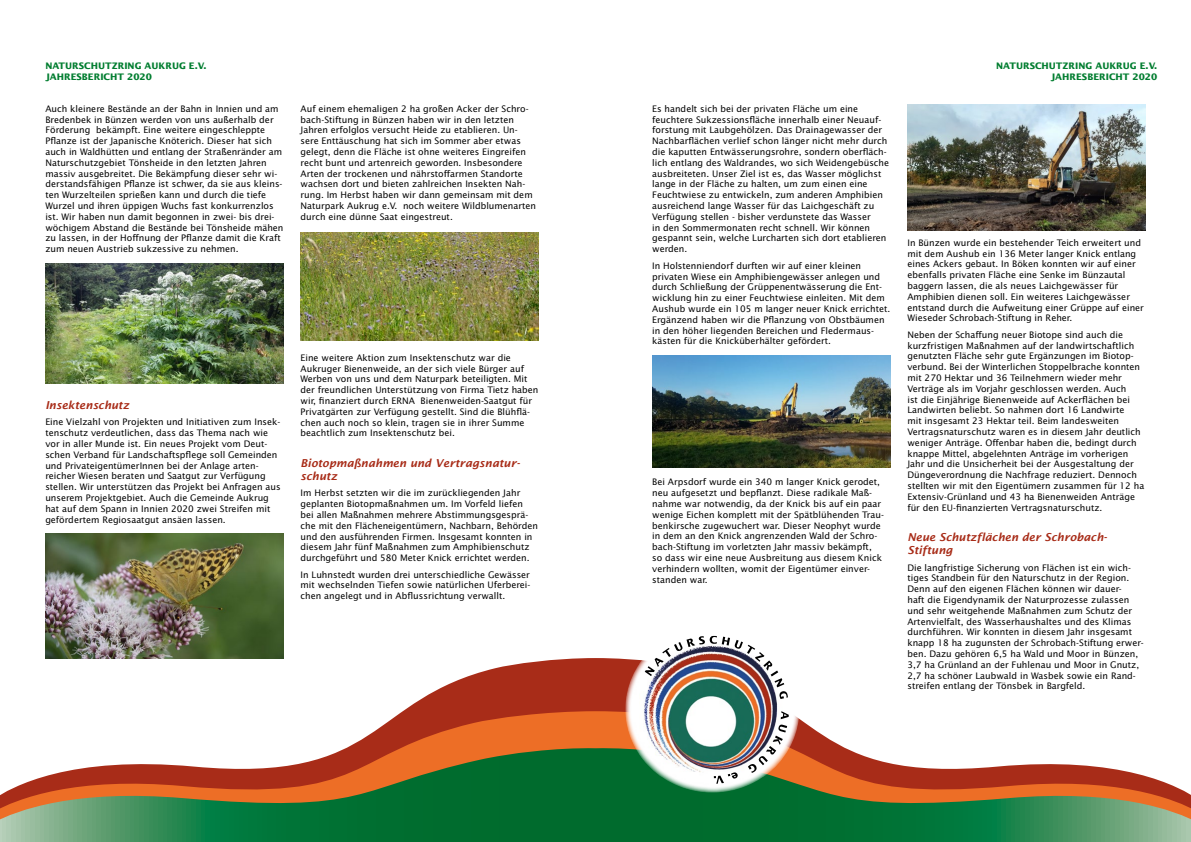
<style>
.page{position:relative;width:1191px;height:842px;background:#fff}
.page>*{position:absolute;margin:0;border:0;box-sizing:border-box;transform-origin:0 0}
.t1{font:italic 600 11px/13.2px "Lucida Sans";color:#a82c18}
.t2{font:9px/10.8px "Lucida Sans Std";color:#000}
.t3{font:700 9px/10.8px "Lucida Sans Std";color:#007d2f}
</style>
<div class="page">
<svg style="left:45px;top:658px;width:594px;height:53px"></svg>
<svg style="left:348px;top:711px;width:495px;height:36px;fill:#ed6e26"></svg>
<svg style="left:0;top:747px;width:1191px;height:95px;background:#687f51"></svg>
<svg style="left:625px;top:626px;width:174px;height:167px"></svg>
<img style="left:639px;top:658px;width:143px;height:119px">
<img style="left:644px;top:636px;width:144px;height:63px">
<svg style="left:748px;top:711px;width:41px;height:62px"></svg>
<svg style="left:714px;top:772px;width:24px;height:12px"></svg>
<img style="left:45px;top:534px;width:238px;height:124px">
<img style="left:45px;top:264px;width:238px;height:119px">
<img style="left:300px;top:232px;width:239px;height:109px">
<img style="left:652px;top:356px;width:238px;height:112px">
<img style="left:907px;top:105px;width:238px;height:125px">
<p class="t3" style="left:45px;top:61px;width:163px">NATURSCHUTZRING AUKRUG E.V.<br>JAHRESBERICHT 2020</p>
<p class="t3" style="left:996px;top:61px;width:163px;text-align:right">NATURSCHUTZRING AUKRUG E.V.<br>JAHRESBERICHT 2020</p>
<p class="t2" style="left:45px;top:103px;width:240px">Auch kleinere Bestände an der Bahn in Innien und am Bredenbek in Bünzen werden von uns außerhalb der Förderung bekämpft. Eine weitere eingeschleppte Pflanze ist der Japanische Knöterich. Dieser hat sich auch in Waldhütten und entlang der Straßenränder am Naturschutzgebiet Tönsheide in den letzten Jahren massiv ausgebreitet. Die Bekämpfung dieser sehr wi&shy;derstandsfähigen Pflanze ist schwer, da sie aus kleins&shy;ten Wurzelteilen sprießen kann und durch die tiefe Wurzel und ihren üppigen Wuchs fast konkurrenzlos ist. Wir haben nun damit begonnen in zwei- bis drei&shy;wöchigem Abstand die Bestände bei Tönsheide mähen zu lassen, in der Hoffnung der Pflanze damit die Kraft zum neuen Austrieb sukzessive zu nehmen.</p>
<p class="t2" style="left:300px;top:103px;width:237px">Auf einem ehemaligen 2 ha großen Acker der Schro&shy;bach-Stiftung in Bünzen haben wir in den letzten Jahren erfolglos versucht Heide zu etablieren. Un&shy;sere Enttäuschung hat sich im Sommer aber etwas gelegt, denn die Fläche ist ohne weiteres Eingreifen recht bunt und artenreich geworden. Insbesondere Arten der trockenen und nährstoffarmen Standorte wachsen dort und bieten zahlreichen Insekten Nah&shy;rung. Im Herbst haben wir dann gemeinsam mit dem Naturpark Aukrug e.V. noch weitere Wildblumenarten durch eine dünne Saat eingestreut.</p>
<p class="t2" style="left:652px;top:103px;width:238px">Es handelt sich bei der privaten Fläche um eine feuchtere Sukzessionsfläche innerhalb einer Neuauf&shy;forstung mit Laubgehölzen. Das Drainagewasser der Nachbarflächen verlief schon länger nicht mehr durch die kaputten Entwässerungsrohre, sondern oberfläch&shy;lich entlang des Waldrandes, wo sich Weidengebüsche ausbreiteten. Unser Ziel ist es, das Wasser möglichst lange in der Fläche zu halten, um zum einen eine Feuchtwiese zu entwickeln, zum anderen Amphibien ausreichend lange Wasser für das Laichgeschäft zu Verfügung stellen - bisher verdunstete das Wasser<br>in den Sommermonaten recht schnell. Wir können gespannt sein, welche Lurcharten sich dort etablieren werden.</p>
<p class="t2" style="left:652px;top:260px;width:240px">In Holstenniendorf durften wir auf einer kleinen privaten Wiese ein Amphibiengewässer anlegen und durch Schließung der Grüppenentwässerung die Ent&shy;wicklung hin zu einer Feuchtwiese einleiten. Mit dem Aushub wurde ein 105 m langer neuer Knick errichtet.<br>Ergänzend haben wir die Pflanzung von Obstbäumen in den höher liegenden Bereichen und Fledermaus&shy;kästen für die Knicküberhälter gefördert.</p>
<p class="t2" style="left:907px;top:237px;width:238px">In Bünzen wurde ein bestehender Teich erweitert und mit dem Aushub ein 136 Meter langer Knick entlang eines Ackers gebaut. In Böken konnten wir auf einer ebenfalls privaten Fläche eine Senke im Bünzautal baggern lassen, die als neues Laichgewässer für Amphibien dienen soll. Ein weiteres Laichgewässer entstand durch die Aufweitung einer Grüppe auf einer Wieseder Schrobach-Stiftung in Reher.</p>
<p class="t2" style="left:907px;top:329px;width:238px">Neben der Schaffung neuer Biotope sind auch die kurzfristigen Maßnahmen auf der landwirtschaftlich genutzten Fläche sehr gute Ergänzungen im Biotop&shy;verbund. Bei der Winterlichen Stoppelbrache konnten mit 270 Hektar und 36 Teilnehmern wieder mehr Verträge als im Vorjahr geschlossen werden. Auch<br>ist die Einjährige Bienenweide auf Ackerflächen bei Landwirten beliebt. So nahmen dort 16 Landwirte<br>mit insgesamt 23 Hektar teil. Beim landesweiten Vertragsnaturschutz waren es in diesem Jahr deutlich weniger Anträge. Offenbar haben die, bedingt durch knappe Mittel, abgelehnten Anträge im vorherigen Jahr und die Unsicherheit bei der Ausgestaltung der Düngeverordnung die Nachfrage reduziert. Dennoch stellten wir mit den Eigentümern zusammen für 12 ha Extensiv--Grünland und 43 ha Bienenweiden Anträge für den EU-finanzierten Vertragsnaturschutz.</p>
<p class="t1" style="left:907px;top:530px;width:201px">Neue Schutzflächen der Schrobach-<br>Stiftung</p>
<p class="t2" style="left:907px;top:562px;width:238px">Die langfristige Sicherung von Flächen ist ein wich&shy;tiges Standbein für den Naturschutz in der Region.<br>Denn auf den eigenen Flächen können wir dauer-<br>haft die Eigendynamik der Naturprozesse zulassen und sehr weitgehende Maßnahmen zum Schutz der Artenvielfalt, des Wasserhaushaltes und des Klimas durchführen. Wir konnten in diesem Jahr insgesamt knapp 18 ha zugunsten der Schrobach-Stiftung erwer&shy;ben. Dazu gehören 6,5 ha Wald und Moor in Bünzen, 3,7 ha Grünland an der Fuhlenau und Moor in Gnutz, 2,7 ha schöner Laubwald in Wasbek sowie ein Rand&shy;streifen entlang der Tönsbek in Bargfeld.</p>
<p class="t2" style="left:300px;top:352px;width:239px">Eine weitere Aktion zum Insektenschutz war die Aukruger Bienenweide, an der sich viele Bürger auf Werben von uns und dem Naturpark beteiligten. Mit der freundlichen Unterstützung von Firma Tietz haben wir, finanziert durch ERNA Bienenweiden-Saatgut für Privatgärten zur Verfügung gestellt. Sind die Blühflä&shy;chen auch noch so klein, tragen sie in ihrer Summe beachtlich zum Insektenschutz bei.</p>
<p class="t1" style="left:300px;top:456px;width:221px">Biotopmaßnahmen und Vertragsnatur&shy;schutz</p>
<p class="t2" style="left:300px;top:488px;width:239px">Im Herbst setzten wir die im zurückliegenden Jahr geplanten Biotopmaßnahmen um. Im Vorfeld liefen bei allen Maßnahmen mehrere Abstimmungsgesprä&shy;che mit den Flächeneigentümern, Nachbarn, Behörden und den ausführenden Firmen. Insgesamt konnten in diesem Jahr fünf Maßnahmen zum Amphibienschutz durchgeführt und 580 Meter Knick errichtet werden.</p>
<p class="t2" style="left:300px;top:569px;width:231px;text-align:justify">In Luhnstedt wurden drei unterschiedliche Gewässer mit wechselnden Tiefen sowie natürlichen Uferberei&shy;chen angelegt und in Abflussrichtung verwallt.</p>
<p class="t1" style="left:45px;top:398px;width:85px">Insektenschutz</p>
<p class="t2" style="left:45px;top:417px;width:237px">Eine Vielzahl von Projekten und Initiativen zum Insek&shy;tenschutz verdeutlichen, dass das Thema nach wie vor in aller Munde ist. Ein neues Projekt vom Deut&shy;schen Verband für Landschaftspflege soll Gemeinden und PrivateigentümerInnen bei der Anlage arten&shy;reicher Wiesen beraten und Saatgut zur Verfügung stellen. Wir unterstützen das Projekt bei Anfragen aus unserem Projektgebiet. Auch die Gemeinde Aukrug hat auf dem Spann in Innien 2020 zwei Streifen mit gefördertem Regiosaatgut ansäen lassen.</p>
<p class="t2" style="left:652px;top:477px;width:233px">Bei Arpsdorf wurde ein 340 m langer Knick gerodet, neu aufgesetzt und bepflanzt. Diese radikale Maß&shy;nahme war notwendig, da der Knick bis auf ein paar wenige Eichen komplett mit der Spätblühenden Trau&shy;benkirsche zugewuchert war. Dieser Neophyt wurde in dem an den Knick angrenzenden Wald der Schro&shy;bach-Stiftung im vorletzten Jahr massiv bekämpft, so dass wir eine neue Ausbreitung aus diesem Knick verhindern wollten, womit der Eigentümer einver&shy;standen war.</p>
</div>
